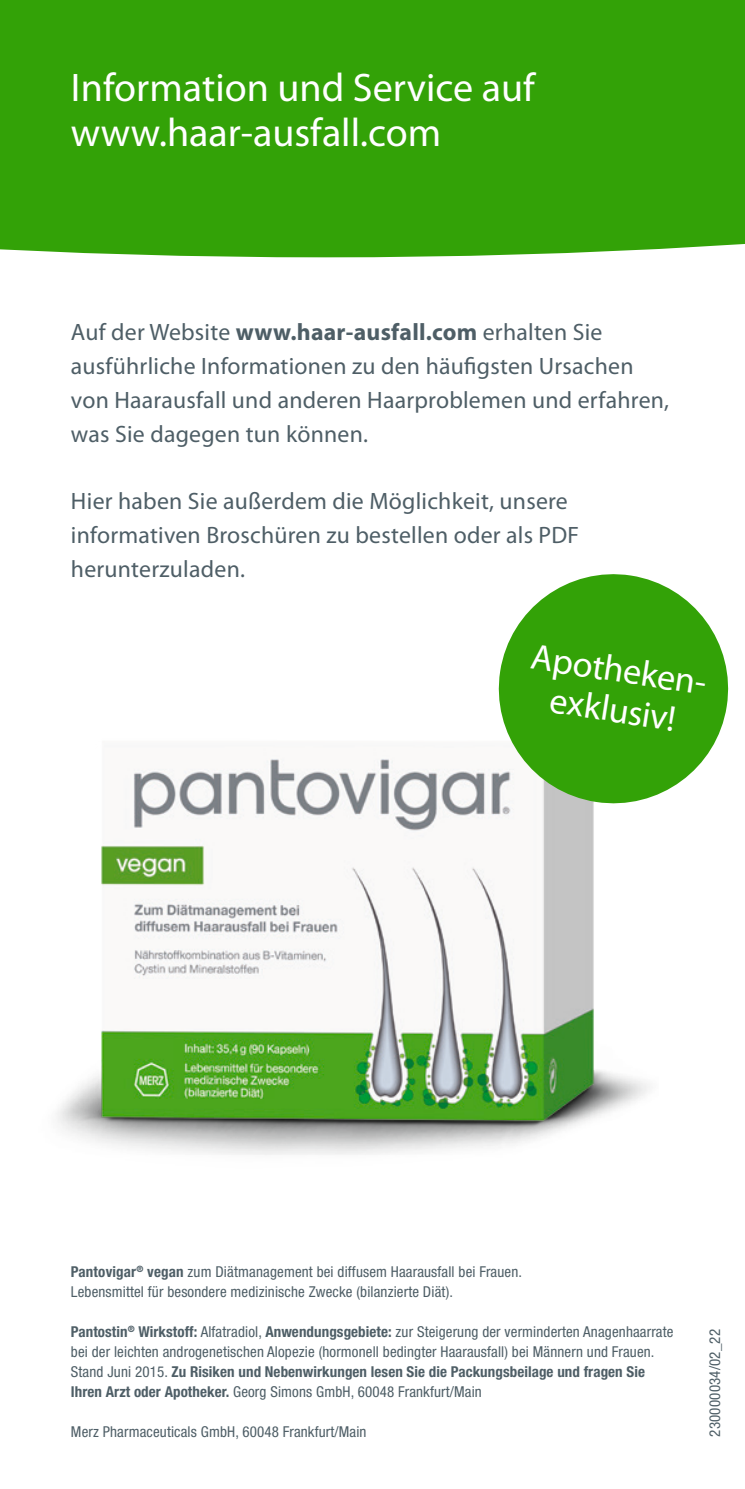
<style>
.page{position:relative;width:745px;height:1489px;background:#fff}
.page>*{position:absolute;margin:0;border:0;box-sizing:border-box;transform-origin:0 0}
.t1{font:40px/45px "Myriad Pro";color:#fff}
.t2{font:36.25px/40px "Myriad Pro";color:#fff;text-align:center}
.t3{font:23.75px/33.8px "Myriad Pro";letter-spacing:.01em;color:#4e5e66}
.t4{font:condensed 15px/20px "Helvetica Neue LT Pro";letter-spacing:.01em;color:#4e5e66}
.s1{font-weight:700}
</style>
<div class="page">
<div style="left:0;top:0;width:744px;height:258px;background:#33a207"></div>
<img style="left:56px;top:759px;width:594px;height:396px">
<svg style="left:490px;top:574px;width:239px;height:237px;fill:#33a207"></svg>
<h1 class="t1" style="left:71px;top:66px;width:465px">Information und Service auf www.haar-ausfall.com</h1>
<h3 class="t3" style="left:71px;top:316px;width:599px">Auf der Website <span class="s1">www.haar-ausfall.com</span> erhalten Sie ausführliche Informationen zu den häufigsten Ursachen von Haarausfall und anderen Haarproblemen und erfahren, was Sie dagegen tun können.</h3>
<h3 class="t3" style="left:71px;top:485px;width:509px">Hier haben Sie außerdem die Möglichkeit, unsere informativen Broschüren zu bestellen oder als PDF herunterzuladen.</h3>
<h2 class="t2" style="left:534px;top:636px;width:185px;rotate:9deg">Apotheken&shy;exklusiv!</h2>
<p class="t4" style="left:71px;top:1260px;width:452px"><span class="s1">Pantovigar</span><sup>®</sup> <span class="s1">vegan</span> zum Diätmanagement bei diffusem Haarausfall bei Frauen.<br>Lebensmittel für besondere medizinische Zwecke (bilanzierte Diät).</p>
<p class="t4" style="left:71px;top:1320px;width:603px"><span class="s1">Pantostin</span><sup>®</sup> <span class="s1">Wirkstoff:</span> Alfatradiol, <span class="s1">Anwendungsgebiete:</span> zur Steigerung der verminderten Anagenhaarrate bei der leichten androgenetischen Alopezie (hormonell bedingter Haarausfall) bei Männern und Frauen.<br>Stand Juni 2015. <span class="s1">Zu Risiken und Nebenwirkungen lesen Sie die Packungsbeilage und fragen Sie Ihren Arzt oder Apotheker.</span> Georg Simons GmbH, 60048 Frankfurt/Main</p>
<p class="t4" style="left:71px;top:1420px;width:297px">Merz Pharmaceuticals GmbH, 60048 Frankfurt/Main</p>
<p class="t4" style="left:704px;top:1436px;width:109px;rotate:-90deg">230000034/02_22</p>
</div>
